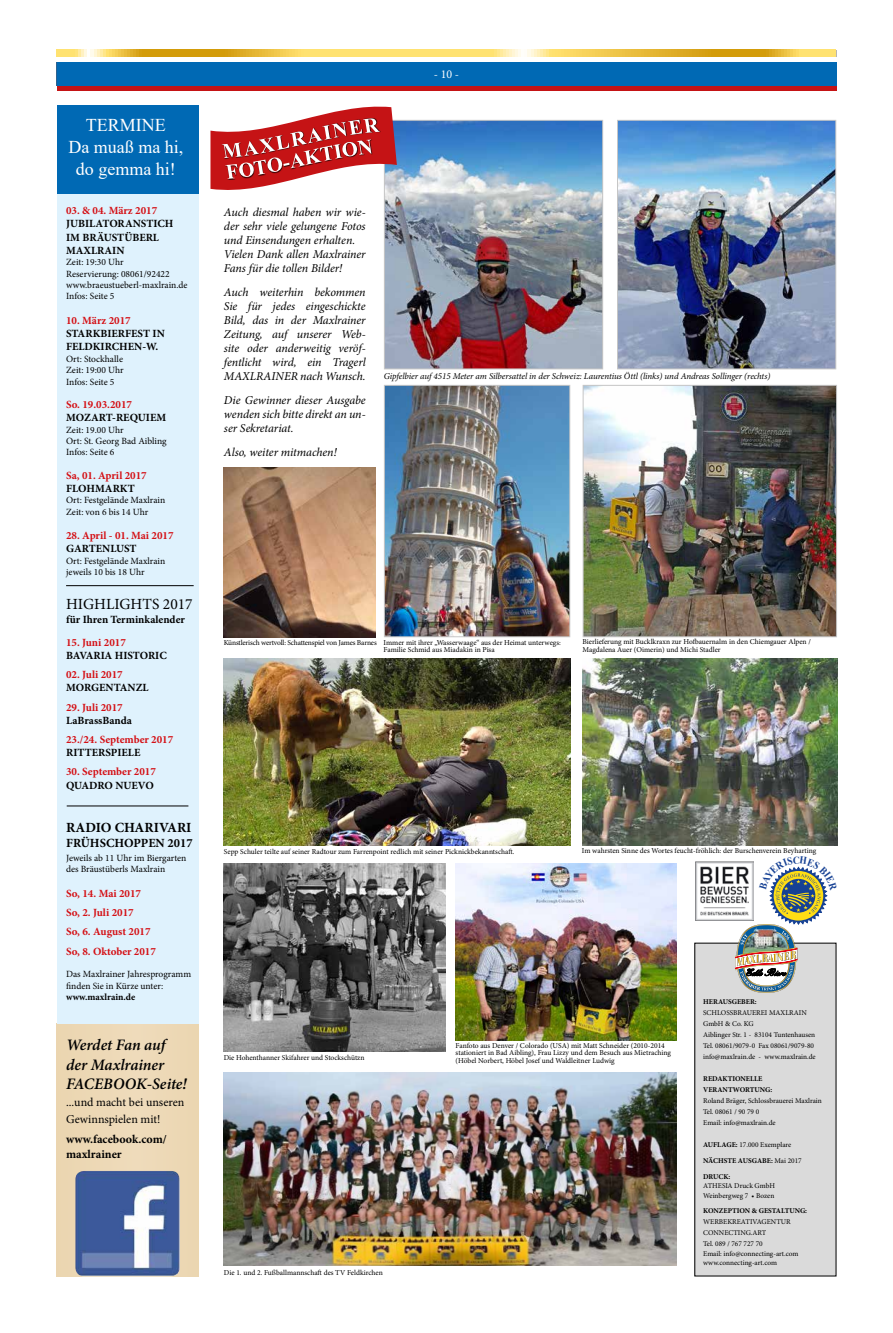
<style>
.page{position:relative;width:893px;height:1333px;background:#fff}
.page>*{position:absolute;margin:0;border:0;box-sizing:border-box;transform-origin:0 0}
.t1{font:18px/22px "Times New Roman";color:#fff;text-align:center}
.t2{font:italic 600 16px/19.2px "Minion Pro";letter-spacing:-.005em;color:#000}
.t3{font:15.5px "Minion Pro";color:#000}
.t4{font:700 14px "Minion Pro";color:#000}
.t5{font:700 12.5px "Minion Pro";color:#000}
.t6{font:italic 12px/14px "Minion Pro";letter-spacing:-.005em;color:#000;text-align:justify}
.t7{font:12px/17px "Minion Pro";color:#000}
.t8{font:700 12px/14.4px "Minion Pro";color:#000}
.t9{font:12px "Minion Pro";color:#fff}
.t10{font:700 11px/19.2px "Minion Pro";color:#d40f14}
.t11{font:700 11px/13.2px "Minion Pro";color:#000}
.t12{font:9.5px/11.4px "Minion Pro";color:#000}
.t13{font:700 9.5px "Minion Pro";color:#000}
.t14{font:italic 9px "Minion Pro";letter-spacing:-.01em;color:#000}
.t15{font:7.5px/7.5px "Minion Pro";color:#000}
.t16{font:7.5px "Minion Pro";letter-spacing:-.025em;color:#000}
.t17{font:7.3px/11px "Minion Pro";color:#000}
.t18{font:700 7.3px/16px "Minion Pro";color:#000}
.s1{font-weight:400}
</style>
<div class="page">
<svg style="left:57px;top:50px;width:779px;height:7px;background:#efc953"></svg>
<div style="left:57px;top:62px;width:779px;height:24px;background:#0069b4"></div>
<div style="left:57px;top:86px;width:779px;height:5px;background:#c51315"></div>
<div style="left:57px;top:1023px;width:141px;height:253px;background:#ecd8b5"></div>
<div style="left:695px;top:943px;width:141px;height:332px;background:#dadada"></div>
<div style="left:57px;top:193px;width:141px;height:830px;background:#dff2fd"></div>
<div style="left:57px;top:105px;width:141px;height:88px;background:#0069b4"></div>
<img style="left:695px;top:861px;width:40px;height:59px">
<img style="left:386px;top:122px;width:215px;height:245px">
<div style="left:384px;top:120px;width:219px;height:249px;border:1px solid #c6c6c6"></div>
<svg style="left:210px;top:106px;width:187px;height:91px"></svg>
<img style="left:585px;top:387px;width:250px;height:248px">
<div style="left:583px;top:385px;width:254px;height:252px;border:1px solid #c6c6c6"></div>
<img style="left:224px;top:658px;width:346px;height:187px">
<img style="left:224px;top:468px;width:152px;height:169px">
<img style="left:75px;top:1171px;width:105px;height:105px">
<img style="left:619px;top:122px;width:215px;height:245px">
<div style="left:617px;top:120px;width:219px;height:249px;border:1px solid #c6c6c6"></div>
<img style="left:386px;top:387px;width:182px;height:248px">
<div style="left:384px;top:385px;width:186px;height:252px;border:1px solid #c6c6c6"></div>
<img style="left:456px;top:863px;width:221px;height:177px">
<img style="left:583px;top:658px;width:254px;height:187px">
<img style="left:224px;top:863px;width:221px;height:188px">
<img style="left:224px;top:1072px;width:453px;height:193px">
<hr style="left:66px;top:585px;width:128px;height:1px;background:#000">
<hr style="left:67px;top:805px;width:121px;height:1px;background:#000">
<img style="left:735px;top:861px;width:102px;height:131px">
<h1 class="t1" style="left:68px;top:113px;width:116px">TERMINE<br>Da muaß ma hi, do gemma hi!</h1>
<h3 class="t10" style="left:66px;top:201px;width:93px">03. &amp; 04. März 2017</h3>
<h3 class="t11" style="left:66px;top:217px;width:109px">JUBILATORANSTICH<br>IM BRÄUSTÜBERL<br>MAXLRAIN</h3>
<p class="t12" style="left:66px;top:256px;width:123px">Zeit: 19:30 Uhr<br>Reservierung: 08061/92422 www.braeustueberl-maxlrain.de<br>Infos: Seite 5</p>
<h3 class="t10" style="left:66px;top:311px;width:66px">10. März 2017</h3>
<h3 class="t11" style="left:66px;top:327px;width:100px">STARKBIERFEST IN<br>FELDKIRCHEN-W.</h3>
<p class="t12" style="left:66px;top:353px;width:59px;text-align:justify">Ort: Stockhalle Zeit: 19:00 Uhr Infos: Seite 5</p>
<h3 class="t10" style="left:66px;top:394px;width:67px">So. 19.03.2017</h3>
<h3 class="t11" style="left:66px;top:411px;width:102px">MOZART-REQUIEM</h3>
<p class="t12" style="left:66px;top:424px;width:102px">Zeit: 19.00 Uhr<br>Ort: St. Georg Bad Aibling<br>Infos: Seite 6</p>
<h3 class="t10" style="left:66px;top:465px;width:82px">Sa, 01. April 2017</h3>
<h3 class="t11" style="left:66px;top:481px;width:70px">FLOHMARKT</h3>
<p class="t12" style="left:66px;top:494px;width:101px">Ort: Festgelände Maxlrain<br>Zeit: von 6 bis 14 Uhr</p>
<h3 class="t10" style="left:66px;top:526px;width:109px">28. April - 01. Mai 2017</h3>
<h3 class="t11" style="left:66px;top:542px;width:72px">GARTENLUST</h3>
<p class="t12" style="left:66px;top:555px;width:101px">Ort: Festgelände Maxlrain jeweils 10 bis 18 Uhr</p>
<h3 class="t3" style="left:66px;top:594px;width:128px">HIGHLIGHTS 2017</h3>
<h3 class="t11" style="left:66px;top:612px;width:120px">für Ihren Terminkalender</h3>
<h3 class="t10" style="left:66px;top:632px;width:61px">15. Juni 2017</h3>
<h3 class="t11" style="left:66px;top:648px;width:102px">BAVARIA HISTORIC</h3>
<h3 class="t10" style="left:66px;top:665px;width:58px">02. Juli 2017</h3>
<h3 class="t11" style="left:66px;top:681px;width:84px">MORGENTANZL</h3>
<h3 class="t10" style="left:66px;top:697px;width:58px">29. Juli 2017</h3>
<h3 class="t11" style="left:66px;top:713px;width:67px">LaBrassBanda</h3>
<h3 class="t10" style="left:66px;top:729px;width:109px">23./24. September 2017</h3>
<h3 class="t11" style="left:66px;top:746px;width:76px">RITTERSPIELE</h3>
<h3 class="t10" style="left:66px;top:762px;width:91px">30. September 2017</h3>
<h3 class="t11" style="left:66px;top:778px;width:89px">QUADRO NUEVO</h3>
<h3 class="t4" style="left:66px;top:817px;width:127px">RADIO CHARIVARI</h3>
<h3 class="t5" style="left:66px;top:834px;width:128px">FRÜHSCHOPPEN 2017</h3>
<p class="t12" style="left:66px;top:852px;width:122px">Jeweils ab 11 Uhr im Biergarten des Bräustüberls Maxlrain</p>
<h3 class="t10" style="left:66px;top:883px;width:91px">So, 14. Mai 2017<br>So, 2. Juli 2017<br>So, 6. August 2017<br>So, 8. Oktober 2017</h3>
<p class="t12" style="left:66px;top:968px;width:127px">Das Maxlrainer Jahresprogramm finden Sie in Kürze unter:</p>
<p class="t13" style="left:66px;top:990px;width:71px">www.maxlrain.de</p>
<h2 class="t2" style="left:66px;top:1035px;width:122px">Werdet Fan auf der Maxlrainer<br>FACEBOOK-Seite!</h2>
<h3 class="t7" style="left:66px;top:1093px;width:120px">...und macht bei unseren<br>Gewinnspielen mit!</h3>
<h3 class="t8" style="left:66px;top:1131px;width:102px">www.facebook.com/ maxlrainer</h3>
<h3 class="t9" style="left:434px;top:66px;width:27px">- 10 -</h3>
<h3 class="t6" style="left:224px;top:205px;width:143px;text-align:left">Auch diesmal haben wir wie&shy;der sehr viele gelungene Fotos und Einsendungen erhalten.<br>Vielen Dank allen Maxlrainer<br>Fans für die tollen Bilder!</h3>
<h3 class="t6" style="left:224px;top:285px;width:143px">Auch weiterhin bekommen Sie für jedes eingeschickte Bild, das in der Maxlrainer Zeitung, auf unserer Web&shy;site oder anderweitig veröf&shy;fentlicht wird, ein Tragerl MAXLRAINER nach Wunsch.</h3>
<h3 class="t6" style="left:224px;top:393px;width:143px">Die Gewinner dieser Ausgabe wenden sich bitte direkt an un&shy;ser Sekretariat.</h3>
<h3 class="t6" style="left:224px;top:445px;width:114px">Also, weiter mitmachen!</h3>
<p class="t14" style="left:384px;top:370px;width:388px">Gipfelbier auf 4515 Meter am Silbersattel in der Schweiz: Laurentius Öttl (links) und Andreas Sollinger (rechts)</p>
<p class="t15" style="left:384px;top:638px;width:179px">Immer mit ihrer „Wasserwaage“ aus der Heimat unterwegs:<br>Familie Schmid aus Miadakin in Pisa</p>
<p class="t15" style="left:583px;top:638px;width:230px">Bierlieferung mit Bucklkraxn zur Hofbauernalm in den Chiemgauer Alpen /<br>Magdalena Auer (Oimerin) und Michi Stadler</p>
<p class="t16" style="left:224px;top:637px;width:155px">Künstlerisch wertvoll: Schattenspiel von James Barnes</p>
<p class="t15" style="left:224px;top:847px;width:292px">Sepp Schuler teilte auf seiner Radtour zum Farrenpoint redlich mit seiner Picknickbekanntschaft.</p>
<p class="t15" style="left:582px;top:846px;width:236px">Im wahrsten Sinne des Wortes feucht-fröhlich: der Burschenverein Beyharting</p>
<p class="t15" style="left:224px;top:1053px;width:142px">Die Hohenthanner Skifahrer und Stockschützn</p>
<p class="t15" style="left:224px;top:1268px;width:160px">Die 1. und 2. Fußballmannschaft des TV Feldkirchen</p>
<p class="t15" style="left:456px;top:1041px;width:217px">Fanfoto aus Denver / Colorado (USA) mit Matt Schneider (2010-2014 stationiert in Bad Aibling), Frau Lizzy und dem Besuch aus Mietraching (Höbel Norbert, Höbel Josef und Waldleitner Ludwig</p>
<p class="t18" style="left:703px;top:993px;width:55px">HERAUSGEBER:</p>
<p class="t17" style="left:703px;top:1006px;width:114px">SCHLOSSBRAUEREI MAXLRAIN<br>GmbH &amp; Co. KG<br>Aiblinger Str. 1 - 83104 Tuntenhausen<br>Tel. 08061/9079-0 Fax 08061/9079-80 info@maxlrain.de - www.maxlrain.de</p>
<p class="t18" style="left:703px;top:1072px;width:71px;line-height:11px">REDAKTIONELLE<br>VERANTWORTUNG:</p>
<p class="t17" style="left:703px;top:1094px;width:120px">Roland Bräger, Schlossbrauerei Maxlrain<br>Tel. 08061 / 90 79 0<br>Email: info@maxlrain.de</p>
<p class="t18" style="left:703px;top:1136px;width:100px">AUFLAGE: <span class="s1">17.000 Exemplare<br></span>NÄCHSTE AUSGABE: <span class="s1">Mai 2017<br></span>DRUCK:</p>
<p class="t17" style="left:703px;top:1181px;width:73px;line-height:9.5px">ATHESIA Druck GmbH<br>Weinbergweg 7 • Bozen</p>
<p class="t18" style="left:703px;top:1202px;width:105px">KONZEPTION &amp; GESTALTUNG:</p>
<p class="t17" style="left:703px;top:1216px;width:89px">WERBEKREATIVAGENTUR<br>CONNECTING.ART<br>Tel. 089 / 767 727 70</p>
<p class="t17" style="left:703px;top:1248px;width:97px;line-height:9.5px">Email: info@connecting-art.com www.connecting-art.com</p>
</div>
